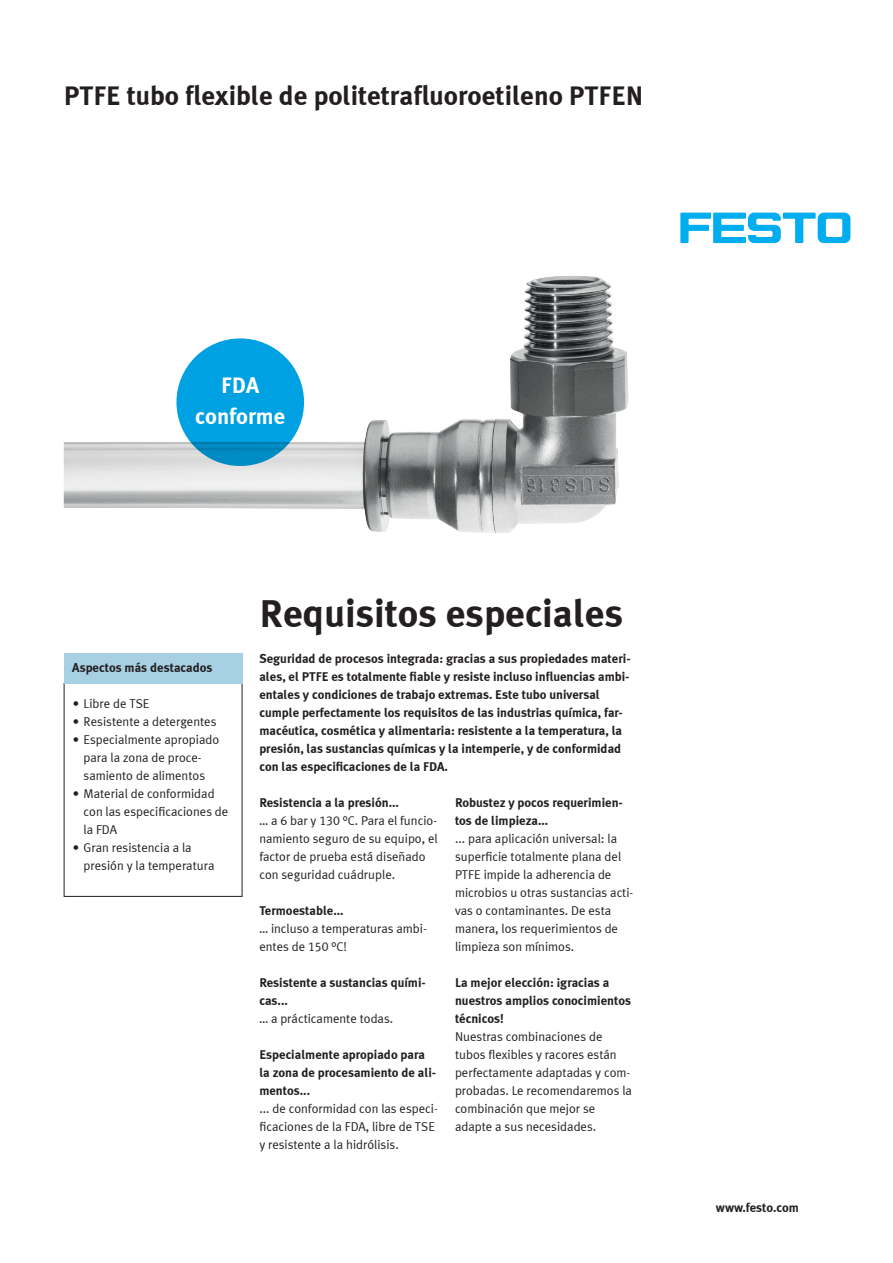
<style>
.page{position:relative;width:893px;height:1263px;background:#fff}
.page>*{position:absolute;margin:0;border:0;box-sizing:border-box;transform-origin:0 0}
.Meta_26pt_bo{font:700 39px "Meta Plus LF";color:#231f20}
.Meta_18pt_bo{font:700 27px "Meta Plus LF";color:#231f20}
.Meta_15pt_bo_white_c{font:700 22.5px/31.5px "Meta Plus LF";color:#fff;text-align:center}
.Meta_8_5pt_re{font:12.75px/18px "Meta Plus LF";color:#231f20}
.Meta_8_5pt_bo{font:700 12.75px/18px "Meta Plus LF";color:#231f20}
</style>
<div class="page">
<svg style="left:680px;top:213px;width:170px;height:30px"></svg>
<img style="left:64px;top:276px;width:564px;height:257px">
<div style="left:64px;top:654px;width:178px;height:30px;background:#a7d0e4"></div>
<div style="left:176px;top:338px;width:128px;height:128px;background:#00a1e3;border-radius:50%"></div>
<p class="Meta_18pt_bo" style="left:64px;top:79px;width:581px">PTFE tubo flexible de politetrafluoroetileno PTFEN</p>
<p class="Meta_15pt_bo_white_c" style="left:195px;top:368px;width:92px">FDA conforme</p>
<p class="Meta_8_5pt_bo" style="left:72px;top:658px;width:142px">Aspectos más destacados</p>
<p class="Meta_8_5pt_re" style="left:73px;top:694px;width:78px">• Libre de TSE</p>
<p class="Meta_8_5pt_re" style="left:73px;top:712px;width:145px">• Resistente a detergentes</p>
<p class="Meta_8_5pt_re" style="left:73px;top:730px;width:148px;text-align:center">• Especialmente apropiado para la zona de proce&shy;samiento de alimentos</p>
<p class="Meta_8_5pt_re" style="left:84px;top:784px;width:146px;text-indent:-11px">• Material de conformidad con las especificaciones de la FDA</p>
<p class="Meta_8_5pt_re" style="left:84px;top:838px;width:132px;text-indent:-11px">• Gran resistencia a la presión y la temperatura</p>
<p class="Meta_26pt_bo" style="left:259px;top:588px;width:365px">Requisitos especiales</p>
<p class="Meta_8_5pt_bo" style="left:259px;top:649px;width:373px">Seguridad de procesos integrada: gracias a sus propiedades materi&shy;ales, el PTFE es totalmente fiable y resiste incluso influencias ambi&shy;entales y condiciones de trabajo extremas. Este tubo universal cumple perfectamente los requisitos de las industrias química, far&shy;macéutica, cosmética y alimentaria: resistente a la temperatura, la presión, las sustancias químicas y la intemperie, y de conformidad con las especificaciones de la FDA.</p>
<p class="Meta_8_5pt_bo" style="left:259px;top:793px;width:141px">Resistencia a la presión...</p>
<p class="Meta_8_5pt_re" style="left:259px;top:811px;width:180px">… a 6 bar y 130 °C. Para el funcio&shy;namiento seguro de su equipo, el factor de prueba está diseñado con seguridad cuádruple.</p>
<p class="Meta_8_5pt_bo" style="left:259px;top:901px;width:86px">Termoestable...</p>
<p class="Meta_8_5pt_re" style="left:259px;top:919px;width:169px">… incluso a temperaturas ambi&shy;entes de 150 °C!</p>
<p class="Meta_8_5pt_bo" style="left:259px;top:973px;width:168px">Resistente a sustancias quími&shy;cas...</p>
<p class="Meta_8_5pt_re" style="left:259px;top:1009px;width:135px">… a prácticamente todas.</p>
<p class="Meta_8_5pt_bo" style="left:259px;top:1045px;width:178px">Especialmente apropiado para la zona de procesamiento de ali&shy;mentos...</p>
<p class="Meta_8_5pt_re" style="left:259px;top:1099px;width:180px">... de conformidad con las especi&shy;ficaciones de la FDA, libre de TSE y resistente a la hidrólisis.</p>
<p class="Meta_8_5pt_bo" style="left:455px;top:793px;width:169px">Robustez y pocos requerimien&shy;tos de limpieza...</p>
<p class="Meta_8_5pt_re" style="left:455px;top:829px;width:180px">... para aplicación universal: la superficie totalmente plana del<br>PTFE impide la adherencia de microbios u otras sustancias acti&shy;vas o contaminantes. De esta manera, los requerimientos de limpieza son mínimos.</p>
<p class="Meta_8_5pt_bo" style="left:455px;top:973px;width:178px">La mejor elección: ¡gracias a nuestros amplios conocimientos técnicos!</p>
<p class="Meta_8_5pt_re" style="left:455px;top:1027px;width:179px">Nuestras combinaciones de tubos flexibles y racores están perfectamente adaptadas y com&shy;probadas. Le recomendaremos la combinación que mejor se adapte a sus necesidades.</p>
<p class="Meta_8_5pt_bo" style="left:716px;top:1198px;width:84px">www.festo.com</p>
</div>
